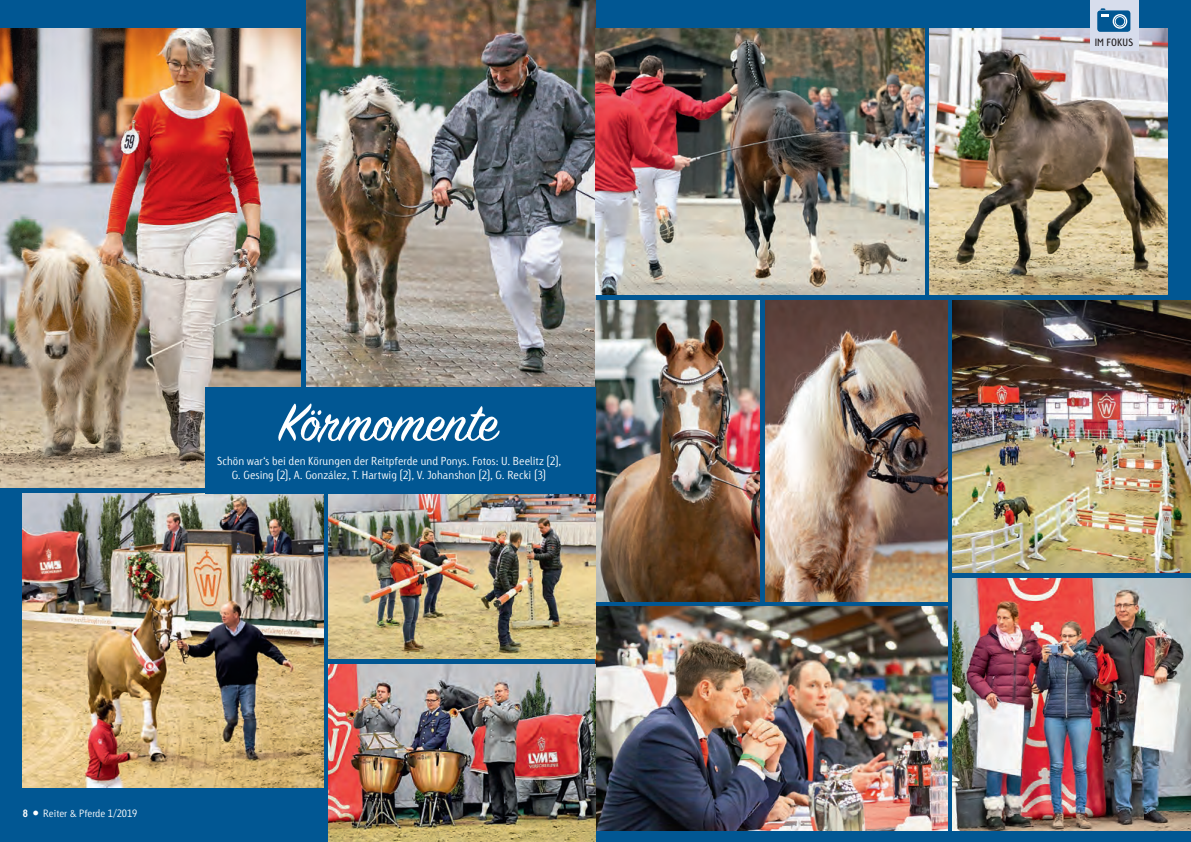
<style>
.page{position:relative;width:1191px;height:842px;background:#015793}
.page>*{position:absolute;margin:0;border:0;box-sizing:border-box;transform-origin:0 0}
.t1{font:300 11px/14px "Tetria LT Pro";color:#fff;text-align:center}
.t2{font:300 10px "Tetria LT Pro";color:#fff}
.t3{font:10px "Tetria LT Pro";letter-spacing:.005em;color:#231f20}
.s1{font-weight:700}
</style>
<div class="page">
<img style="left:0;top:28px;width:300px;height:460px">
<img style="left:595px;top:607px;width:352px;height:224px">
<img style="left:952px;top:578px;width:239px;height:253px">
<img style="left:306px;top:0;width:289px;height:387px">
<img style="left:595px;top:28px;width:329px;height:267px">
<img style="left:929px;top:28px;width:239px;height:267px">
<img style="left:952px;top:300px;width:239px;height:273px">
<img style="left:595px;top:300px;width:165px;height:301px">
<img style="left:765px;top:300px;width:182px;height:301px">
<img style="left:329px;top:494px;width:266px;height:165px">
<img style="left:23px;top:493px;width:300px;height:294px">
<img style="left:329px;top:665px;width:266px;height:177px">
<div style="left:205px;top:387px;width:390px;height:106px;background:#015793"></div>
<svg style="left:278px;top:403px;width:222px;height:40px"></svg>
<div style="left:1089px;top:0;width:49px;height:51px;background:#d7ddec"></div>
<div style="left:1097px;top:10px;width:33px;height:22px;background:#015793;border-radius:3px"></div>
<div style="left:1114px;top:16px;width:11px;height:11px;border:1px solid #fff;border-radius:50%"></div>
<div style="left:1112px;top:14px;width:15px;height:15px;border:1px solid #fff;border-radius:50%"></div>
<svg style="left:1100px;top:8px;width:8px;height:8px"></svg>
<p class="t1" style="left:217px;top:454px;width:346px">Schön war‘s bei den Körungen der Reitpferde und Ponys. Fotos: U. Beelitz (2),<br>G. Gesing (2), A. González, T. Hartwig (2), V. Johanshon (2), G. Recki (3)</p>
<p class="t2" style="left:23px;top:807px;width:116px"><span class="s1">8</span> <sup>●</sup> Reiter &amp; Pferde 1/2019</p>
<p class="t3" style="left:1094px;top:36px;width:40px">IM FOKUS</p>
</div>
